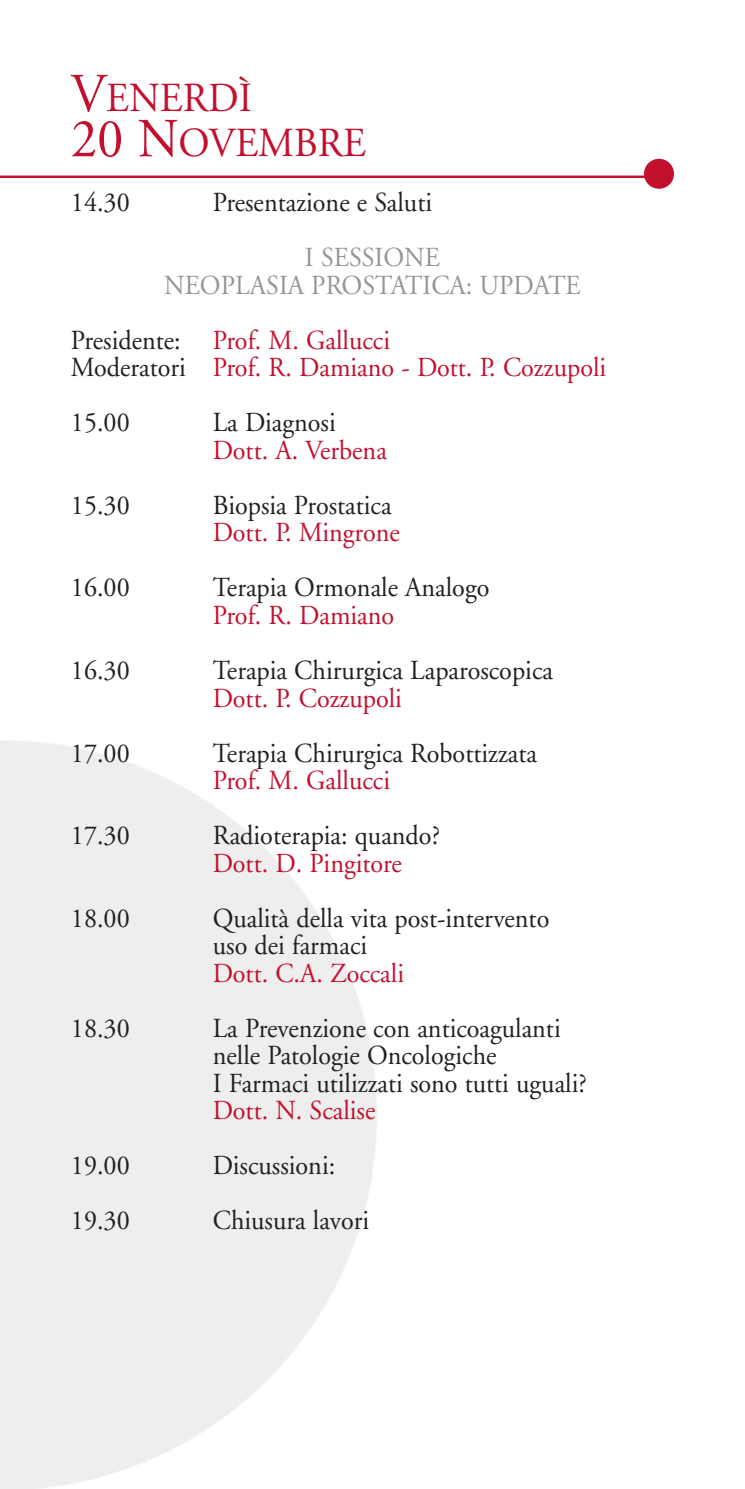
<style>
.page{position:relative;width:745px;height:1489px;background:#fff}
.page>*{position:absolute;margin:0;border:0;box-sizing:border-box;transform-origin:0 0}
.t1{font:41.25px/45px "Adobe Garamond";color:#c3102f;scale:.95 1}
.t2{font:27.5px/27.5px "Adobe Garamond";color:#231f20;scale:.95 1}
.t3{font:27.5px/27.5px "Adobe Garamond";color:#c3102f;scale:.95 1}
.t4{font:27.5px/27.5px "Adobe Garamond";color:#939599;text-align:center;scale:.95 1}
.s1{font-size:55px}
.s2{color:#231f20}
</style>
<div class="page">
<img style="left:0;top:158px;width:674px;height:1330px">
<hr style="left:0;top:175px;width:657px;height:3px;background:#c3102f">
<div style="left:643px;top:159px;width:30px;height:30px;background:#c3102f;border-radius:50%"></div>
<h1 class="t1" style="left:71px;top:79px;width:312px"><span class="s1">V</span>ENERDÌ<br><span class="s1">20 N</span>OVEMBRE</h1>
<p class="t2" style="left:71px;top:191px;width:63px">14.30</p>
<p class="t2" style="left:213px;top:191px;width:232px">Presentazione e Saluti</p>
<p class="t4" style="left:164px;top:246px;width:440px">I SESSIONE<br>NEOPLASIA PROSTATICA: UPDATE</p>
<p class="t3" style="left:71px;top:329px;width:564px"><span class="s2">Presidente:</span> Prof. M. Gallucci<br><span class="s2">Moderatori</span> Prof. R. Damiano - Dott. P. Cozzupoli</p>
<p class="t2" style="left:71px;top:411px;width:63px">15.00</p>
<p class="t2" style="left:213px;top:411px;width:131px">La Diagnosi</p>
<p class="t3" style="left:213px;top:439px;width:185px">Dott. A. Verbena</p>
<p class="t2" style="left:71px;top:494px;width:63px">15.30</p>
<p class="t2" style="left:213px;top:494px;width:189px">Biopsia Prostatica</p>
<p class="t3" style="left:213px;top:521px;width:198px">Dott. P. Mingrone</p>
<p class="t2" style="left:71px;top:576px;width:63px">16.00</p>
<p class="t2" style="left:213px;top:576px;width:292px">Terapia Ormonale Analogo</p>
<p class="t3" style="left:213px;top:604px;width:192px">Prof. R. Damiano</p>
<p class="t2" style="left:71px;top:659px;width:63px">16.30</p>
<p class="t2" style="left:213px;top:659px;width:359px">Terapia Chirurgica Laparoscopica</p>
<p class="t3" style="left:213px;top:686px;width:200px">Dott. P. Cozzupoli</p>
<p class="t2" style="left:71px;top:741px;width:63px">17.00</p>
<p class="t2" style="left:213px;top:741px;width:342px">Terapia Chirurgica Robottizzata</p>
<p class="t3" style="left:213px;top:769px;width:188px">Prof. M. Gallucci</p>
<p class="t2" style="left:71px;top:824px;width:63px">17.30</p>
<p class="t2" style="left:213px;top:824px;width:240px">Radioterapia: quando?</p>
<p class="t3" style="left:213px;top:851px;width:200px">Dott. D. Pingitore</p>
<p class="t2" style="left:71px;top:906px;width:63px">18.00</p>
<p class="t2" style="left:213px;top:906px;width:355px">Qualità della vita post-intervento uso dei farmaci</p>
<p class="t3" style="left:213px;top:961px;width:203px">Dott. C.A. Zoccali</p>
<p class="t2" style="left:71px;top:1016px;width:63px">18.30</p>
<p class="t2" style="left:213px;top:1016px;width:395px">La Prevenzione con anticoagulanti nelle Patologie Oncologiche<br>I Farmaci utilizzati sono tutti uguali?</p>
<p class="t3" style="left:213px;top:1099px;width:172px">Dott. N. Scalise</p>
<p class="t2" style="left:71px;top:1154px;width:63px">19.00</p>
<p class="t2" style="left:213px;top:1154px;width:130px">Discussioni:</p>
<p class="t2" style="left:71px;top:1209px;width:63px">19.30</p>
<p class="t2" style="left:213px;top:1209px;width:166px">Chiusura lavori</p>
</div>
